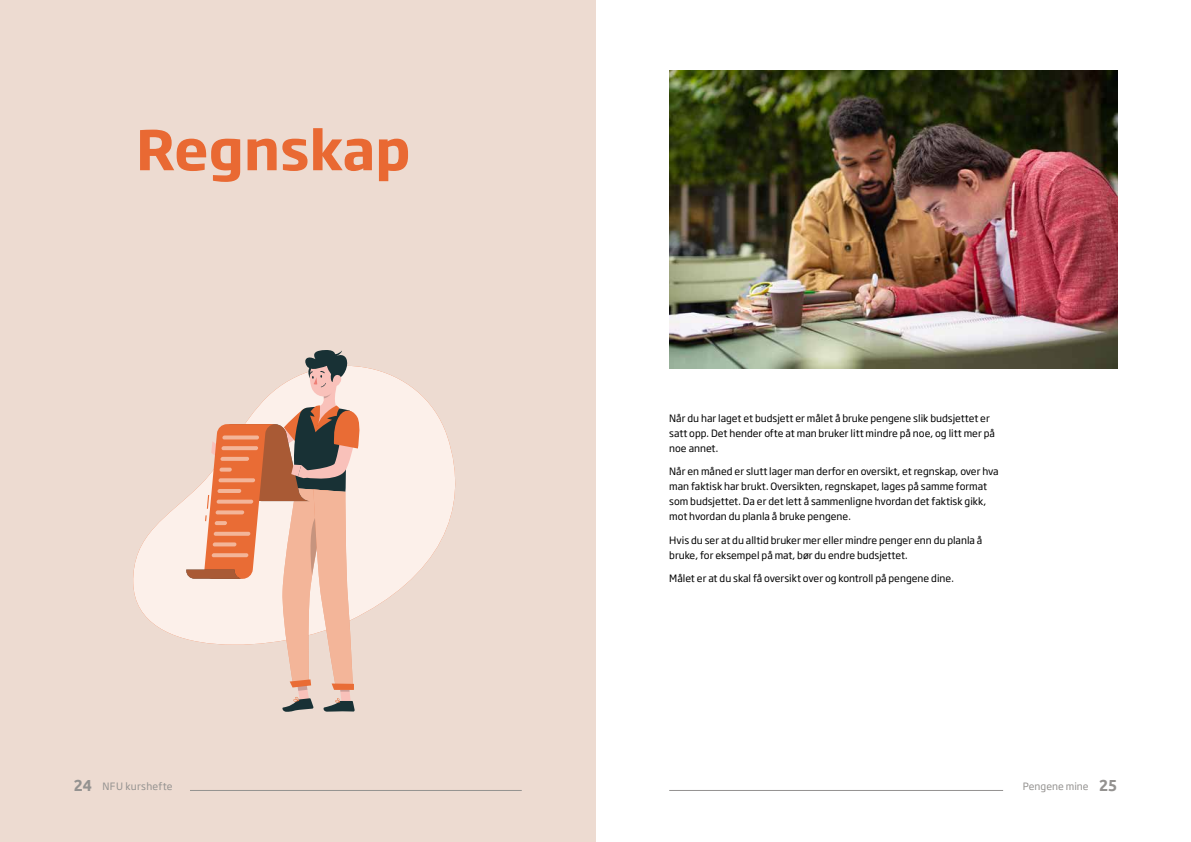
<style>
.page{position:relative;width:1191px;height:842px;background:#fff}
.page>*{position:absolute;margin:0;border:0;box-sizing:border-box;transform-origin:0 0}
.t1{font:700 54px "Soho Gothic Std";color:#e96933}
.t2{font:10px/15px "Soho Gothic Std";color:#000}
.t3{font:10px "Soho Gothic Std";letter-spacing:.03em;color:#949290}
.t4{font:10px "Soho Gothic Std";letter-spacing:.01em;color:#949290}
.s1{font-family:"Ubuntu";font-weight:700;font-size:16px}
</style>
<div class="page">
<div style="left:0;top:0;width:595px;height:842px;background:#eddbd1"></div>
<svg style="left:133px;top:367px;width:323px;height:272px;fill:#fcf0ea"></svg>
<svg style="left:186px;top:350px;width:176px;height:362px"></svg>
<img style="left:669px;top:71px;width:448px;height:298px">
<hr style="left:190px;top:790px;width:332px;height:1px;background:#949290">
<hr style="left:669px;top:790px;width:334px;height:1px;background:#949290">
<h1 class="t1" style="left:136px;top:115px;width:276px">Regnskap</h1>
<p class="t2" style="left:669px;top:411px;width:327px">Når du har laget et budsjett er målet å bruke pengene slik budsjettet er satt opp. Det hender ofte at man bruker litt mindre på noe, og litt mer på noe annet.</p>
<p class="t2" style="left:669px;top:464px;width:331px">Når en måned er slutt lager man derfor en oversikt, et regnskap, over hva man faktisk har brukt. Oversikten, regnskapet, lages på samme format som budsjettet. Da er det lett å sammenligne hvordan det faktisk gikk, mot hvordan du planla å bruke pengene.</p>
<p class="t2" style="left:669px;top:533px;width:315px">Hvis du ser at du alltid bruker mer eller mindre penger enn du planla å bruke, for eksempel på mat, bør du endre budsjettet.</p>
<p class="t2" style="left:669px;top:571px;width:286px">Målet er at du skal få oversikt over og kontroll på pengene dine.</p>
<p class="t3" style="left:74px;top:780px;width:101px"><span class="s1">24</span> NFU kurshefte</p>
<p class="t4" style="left:1023px;top:780px;width:96px">Pengene mine <span class="s1">25</span></p>
</div>
